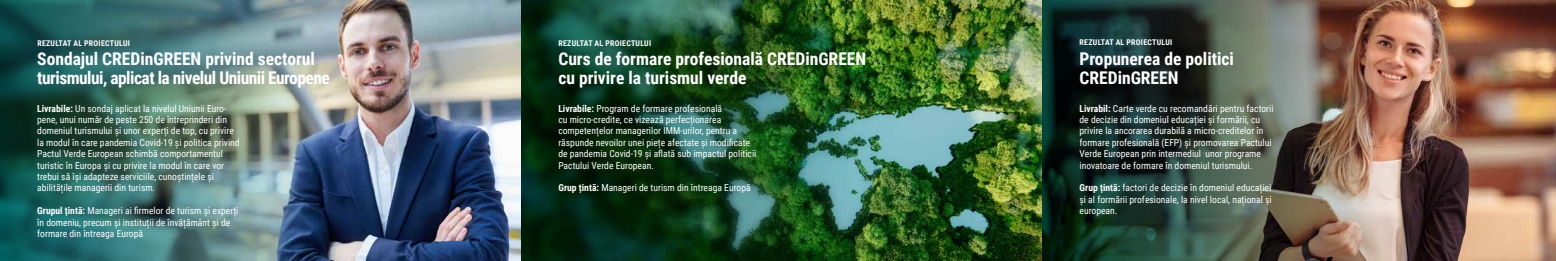
<style>
.page{position:relative;width:1556px;height:261px;background:#fff}
.page>*{position:absolute;margin:0;border:0;box-sizing:border-box;transform-origin:0 0}
.t1{font:700 17.5px/19.2px "Roboto Condensed";color:#fff}
.t2{font:700 17.5px/19.2px "Roboto Condensed";letter-spacing:-.03em;color:#fff}
.t3{font:9.62px/11.4px "Roboto Condensed";color:#fff}
.t4{font:700 7.88px "Roboto Condensed";letter-spacing:.035em;color:#fff}
.s1{font-weight:700}
</style>
<div class="page">
<img style="left:521px;top:0;width:521px;height:260px">
<img style="left:1042px;top:0;width:513px;height:260px">
<img style="left:0;top:0;width:521px;height:260px">
<p class="t4" style="left:37px;top:37px;width:94px">REZULTAT AL PROIECTULUI</p>
<h1 class="t2" style="left:37px;top:48px;width:294px">Sondajul CREDinGREEN privind sectorul turismului, aplicat la nivelul Uniunii Europene</h1>
<p class="t3" style="left:37px;top:102px;width:204px"><span class="s1">Livrabile:</span> Un sondaj aplicat la nivelul Uniunii Euro&shy;pene, unui număr de peste 250 de întreprinderi din domeniul turismului și unor experți de top, cu privire la modul în care pandemia Covid-19 și politica privind Pactul Verde European schimbă comportamentul turistic în Europa și cu privire la modul în care vor trebui să își adapteze serviciile, cunoștințele și abilitățile managerii din turism.</p>
<p class="t3" style="left:37px;top:204px;width:203px"><span class="s1">Grupul țintă:</span> Manageri ai firmelor de turism și experți în domeniu, precum și instituții de învățământ și de formare din întreaga Europă</p>
<p class="t4" style="left:558px;top:37px;width:94px">REZULTAT AL PROIECTULUI</p>
<h1 class="t1" style="left:558px;top:48px;width:309px">Curs de formare profesională CREDinGREEN cu privire la turismul verde</h1>
<p class="t3" style="left:558px;top:102px;width:199px"><span class="s1">Livrabile:</span> Program de formare profesională<br>cu micro-credite, ce vizează perfecționarea competențelor managerilor IMM-urilor, pentru a răspunde nevoilor unei piețe afectate și modificate de pandemia Covid-19 și aflată sub impactul politicii Pactului Verde European.</p>
<p class="t3" style="left:558px;top:182px;width:194px"><span class="s1">Grup țintă:</span> Manageri de turism din întreaga Europă</p>
<p class="t4" style="left:1079px;top:37px;width:94px">REZULTAT AL PROIECTULUI</p>
<h1 class="t1" style="left:1079px;top:48px;width:156px">Propunerea de politici<br>CREDinGREEN</h1>
<p class="t3" style="left:1079px;top:102px;width:196px"><span class="s1">Livrabil:</span> Carte verde cu recomandări pentru factorii de decizie din domeniul educației și formării, cu privire la ancorarea durabilă a micro-creditelor în formare profesională (EFP) și promovarea Pactului Verde European prin intermediul unor programe inovatoare de formare în domeniul turismului.</p>
<p class="t3" style="left:1079px;top:182px;width:194px;text-align:justify"><span class="s1">Grup țintă:</span> factori de decizie în domeniul educației și al formării profesionale, la nivel local, național și european.</p>
</div>
